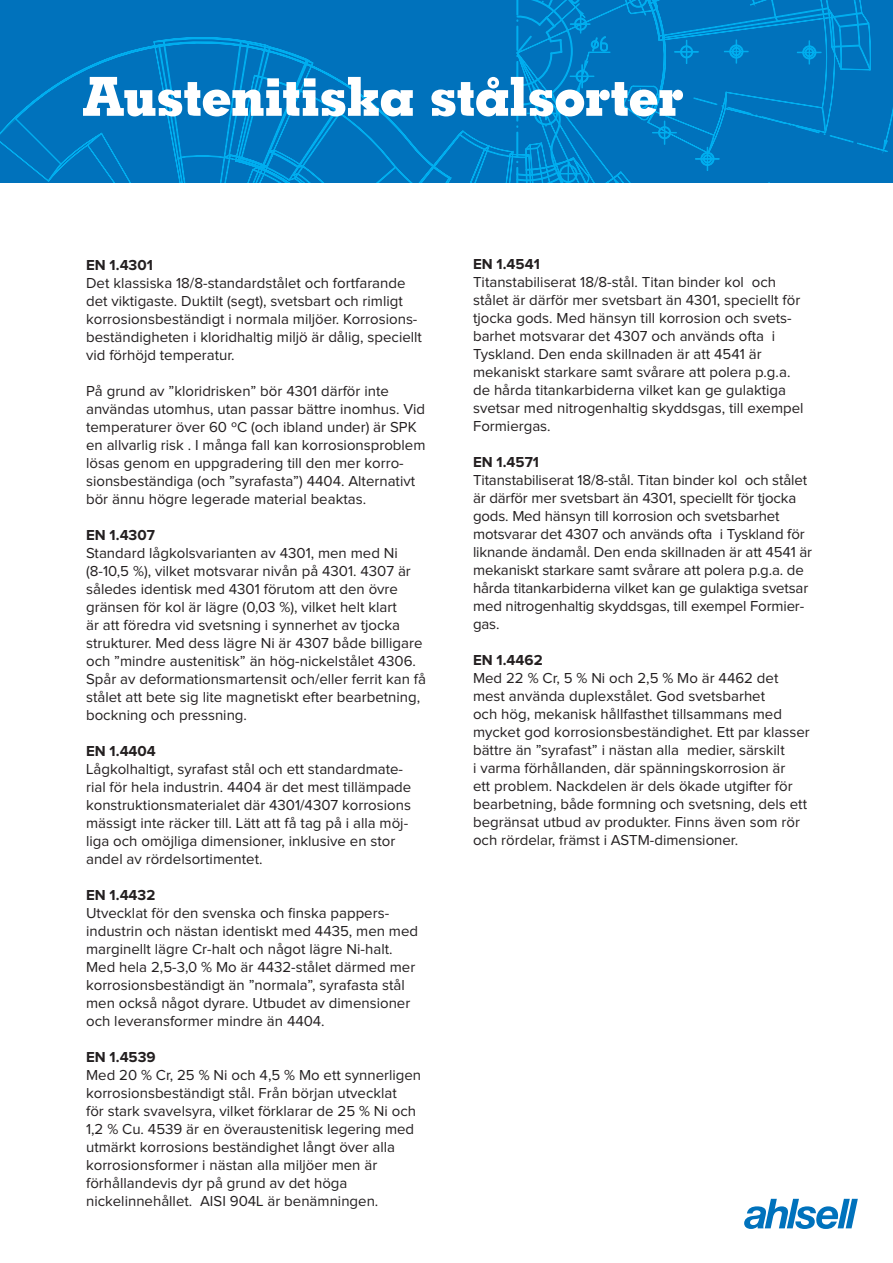
<style>
.page{position:relative;width:893px;height:1263px;background:#fff}
.page>*{position:absolute;margin:0;border:0;box-sizing:border-box;transform-origin:0 0}
.t1{font:700 54px "Geometric Slab 703 BT Xtra";letter-spacing:-.005em;color:#fff}
.t2{font:15px/18px "Proxima Nova";color:#231f20}
.t3{font:700 15px "Proxima Nova";color:#231f20}
</style>
<div class="page">
<svg style="left:0;top:0;width:893px;height:183px;background:#0077c0"></svg>
<svg style="left:744px;top:1199px;width:114px;height:30px"></svg>
<p class="t1" style="left:83px;top:64px;width:603px">Austenitiska stålsorter</p>
<p class="t3" style="left:86px;top:258px;width:68px">EN 1.4301</p>
<p class="t2" style="left:86px;top:275px;width:337px">Det klassiska 18/8-standardstålet och fortfarande det viktigaste. Duktilt (segt), svetsbart och rimligt korrosionsbeständigt i normala miljöer. Korrosions&shy;beständigheten i kloridhaltig miljö är dålig, speciellt vid förhöjd temperatur.</p>
<p class="t2" style="left:86px;top:383px;width:341px">På grund av ”kloridrisken” bör 4301 därför inte användas utomhus, utan passar bättre inomhus. Vid temperaturer över 60 ºC (och ibland under) är SPK en allvarlig risk . I många fall kan korrosionsproblem lösas genom en uppgradering till den mer korro&shy;sionsbeständiga (och ”syrafasta”) 4404. Alternativt bör ännu högre legerade material beaktas.</p>
<p class="t3" style="left:86px;top:528px;width:70px">EN 1.4307</p>
<p class="t2" style="left:86px;top:545px;width:342px">Standard lågkolsvarianten av 4301, men med Ni (8-10,5 %), vilket motsvarar nivån på 4301. 4307 är således identisk med 4301 förutom att den övre gränsen för kol är lägre (0,03 %), vilket helt klart<br>är att föredra vid svetsning i synnerhet av tjocka strukturer. Med dess lägre Ni är 4307 både billigare och ”mindre austenitisk” än hög-nickelstålet 4306.<br>Spår av deformationsmartensit och/eller ferrit kan få stålet att bete sig lite magnetiskt efter bearbetning, bockning och pressning.</p>
<p class="t3" style="left:86px;top:744px;width:71px">EN 1.4404</p>
<p class="t2" style="left:86px;top:761px;width:327px">Lågkolhaltigt, syrafast stål och ett standardmate&shy;rial för hela industrin. 4404 är det mest tillämpade konstruktionsmaterialet där 4301/4307 korrosions mässigt inte räcker till. Lätt att få tag på i alla möj&shy;liga och omöjliga dimensioner, inklusive en stor andel av rördelsortimentet.</p>
<p class="t3" style="left:86px;top:888px;width:71px">EN 1.4432</p>
<p class="t2" style="left:86px;top:905px;width:334px">Utvecklat för den svenska och finska pappers&shy;industrin och nästan identiskt med 4435, men med marginellt lägre Cr-halt och något lägre Ni-halt.<br>Med hela 2,5-3,0 % Mo är 4432-stålet därmed mer korrosionsbeständigt än ”normala”, syrafasta stål men också något dyrare. Utbudet av dimensioner och leveransformer mindre än 4404.</p>
<p class="t3" style="left:86px;top:1050px;width:71px">EN 1.4539</p>
<p class="t2" style="left:86px;top:1067px;width:337px">Med 20 % Cr, 25 % Ni och 4,5 % Mo ett synnerligen korrosionsbeständigt stål. Från början utvecklat<br>för stark svavelsyra, vilket förklarar de 25 % Ni och 1,2 % Cu. 4539 är en överaustenitisk legering med utmärkt korrosions beständighet långt över alla korrosionsformer i nästan alla miljöer men är förhållandevis dyr på grund av det höga nickelinnehållet. AISI 904L är benämningen.</p>
<p class="t3" style="left:473px;top:257px;width:68px">EN 1.4541</p>
<p class="t2" style="left:473px;top:274px;width:332px">Titanstabiliserat 18/8-stål. Titan binder kol och stålet är därför mer svetsbart än 4301, speciellt för tjocka gods. Med hänsyn till korrosion och svets&shy;barhet motsvarar det 4307 och används ofta i Tyskland. Den enda skillnaden är att 4541 är mekaniskt starkare samt svårare att polera p.g.a. de hårda titankarbiderna vilket kan ge gulaktiga svetsar med nitrogenhaltig skyddsgas, till exempel Formiergas.</p>
<p class="t3" style="left:473px;top:455px;width:67px">EN 1.4571</p>
<p class="t2" style="left:473px;top:472px;width:341px">Titanstabiliserat 18/8-stål. Titan binder kol och stålet är därför mer svetsbart än 4301, speciellt för tjocka gods. Med hänsyn till korrosion och svetsbarhet motsvarar det 4307 och används ofta i Tyskland för liknande ändamål. Den enda skillnaden är att 4541 är mekaniskt starkare samt svårare att polera p.g.a. de hårda titankarbiderna vilket kan ge gulaktiga svetsar med nitrogenhaltig skyddsgas, till exempel Formier&shy;gas.</p>
<p class="t3" style="left:473px;top:653px;width:71px">EN 1.4462</p>
<p class="t2" style="left:473px;top:670px;width:338px">Med 22 % Cr, 5 % Ni och 2,5 % Mo är 4462 det mest använda duplexstålet. God svetsbarhet<br>och hög, mekanisk hållfasthet tillsammans med mycket god korrosionsbeständighet. Ett par klasser bättre än ”syrafast” i nästan alla medier, särskilt<br>i varma förhållanden, där spänningskorrosion är<br>ett problem. Nackdelen är dels ökade utgifter för bearbetning, både formning och svetsning, dels ett begränsat utbud av produkter. Finns även som rör och rördelar, främst i ASTM-dimensioner.</p>
</div>
